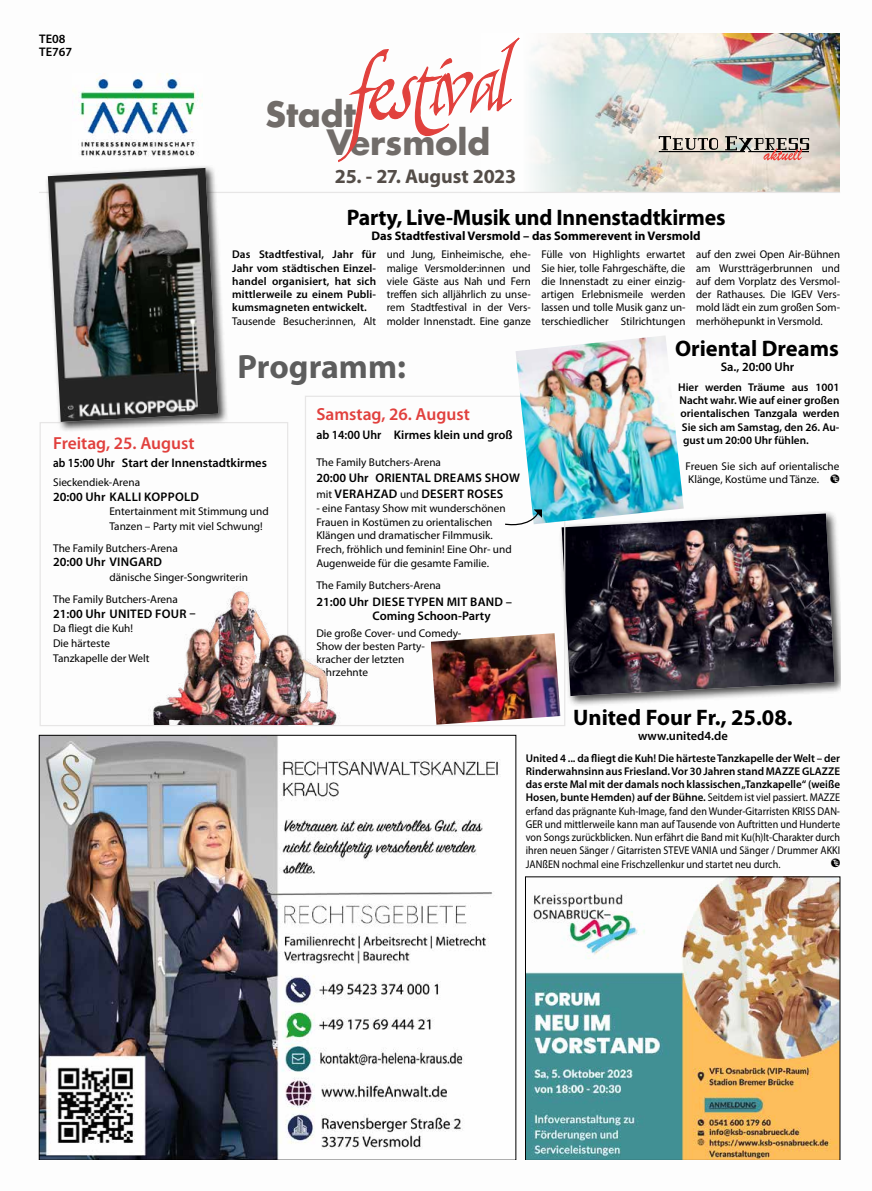
<style>
.page{position:relative;width:872px;height:1191px;background:#fff}
.page>*{position:absolute;margin:0;border:0;box-sizing:border-box;transform-origin:0 0}
.t1{font:700 34px/27.5px "Futura";color:#716c69}
.t2{font:700 33.75px "Myriad Pro";color:#5d5d5d}
.t3{font:700 22.5px "Myriad Pro";letter-spacing:-.01em;color:#000}
.t4{font:700 20px "Myriad Pro";letter-spacing:-.01em;color:#544d48}
.t5{font:600 17.5px "Myriad Pro";color:#e1403d}
.t6{font:600 12.5px/16px "Myriad Pro";letter-spacing:.02em;color:#000}
.t7{font:600 12.5px/13.8px "Myriad Pro";color:#000}
.t8{font:700 12.5px "Myriad Pro";color:#000}
.t9{font:600 12.5px "Myriad Pro";color:#000;scale:.9 1}
.t10{font:600 12.5px "Myriad Pro";color:#000;scale:.95 1}
.t11{font:11.25px/13.2px "Myriad Pro";color:#000}
.t12{font:11.25px/13.2px "Myriad Pro";color:#000;text-align:justify;scale:.9 1}
.t13{font:600 11.25px/13.2px "Myriad Pro";color:#000;text-align:justify}
.t14{font:8.75px "Teuto Express";color:#000}
.s1{font-weight:400;font-size:11.25px}
.s2{font-weight:600}
</style>
<div class="page">
<img style="left:529px;top:34px;width:310px;height:158px">
<svg style="left:658px;top:136px;width:151px;height:24px;background:#b3a59d"></svg>
<hr style="left:39px;top:192px;width:801px;height:1px;background:#e7e6e6">
<svg style="left:338px;top:38px;width:181px;height:124px"></svg>
<img style="left:73px;top:73px;width:130px;height:84px">
<div style="left:558px;top:510px;width:282px;height:197px;background:#000;opacity:.75"></div>
<img style="left:561px;top:513px;width:273px;height:183px">
<img style="left:41px;top:737px;width:459px;height:421px">
<div style="left:40px;top:422px;width:248px;height:304px;border:1px solid #e7e6e6"></div>
<div style="left:44px;top:165px;width:185px;height:267px;background:#000;opacity:.75"></div>
<img style="left:48px;top:168px;width:170px;height:254px">
<img style="left:515px;top:335px;width:168px;height:189px">
<svg style="left:505px;top:509px;width:37px;height:17px"></svg>
<img style="left:150px;top:581px;width:189px;height:143px">
<img style="left:431px;top:633px;width:129px;height:91px">
<img style="left:527px;top:878px;width:311px;height:280px">
<p class="t7" style="left:39px;top:31px;width:35px">TE08<br>TE767</p>
<h1 class="t1" style="left:327px;top:100px;width:165px;text-indent:-61px">Stadt<br>Versmold</h1>
<h3 class="t4" style="left:335px;top:163px;width:183px">25. - 27. August 2023</h3>
<h3 class="t3" style="left:347px;top:203px;width:380px">Party, Live-Musik und Innenstadtkirmes</h3>
<p class="t8" style="left:371px;top:228px;width:330px">Das Stadtfestival Versmold – das Sommerevent in Versmold</p>
<p class="t13" style="left:232px;top:248px;width:145px">Das Stadtfestival, Jahr für Jahr vom städtischen Einzel&shy;handel organisiert, hat sich mittlerweile zu einem Publi&shy;kumsmagneten entwickelt.</p>
<p class="t11" style="left:232px;top:314px;width:145px">Tausende Besucher:innen, Alt</p>
<p class="t11" style="left:387px;top:248px;width:145px;text-align:justify">und Jung, Einheimische, ehe&shy;malige Versmolder:innen und viele Gäste aus Nah und Fern treffen sich alljährlich zu unse&shy;rem Stadtfestival in der Vers&shy;molder Innenstadt. Eine ganze</p>
<p class="t11" style="left:541px;top:248px;width:145px;text-align:justify">Fülle von Highlights erwartet Sie hier, tolle Fahrgeschäfte, die die Innenstadt zu einer einzig&shy;artigen Erlebnismeile werden lassen und tolle Musik ganz un&shy;terschiedlicher Stilrichtungen</p>
<p class="t11" style="left:696px;top:248px;width:145px;text-align:justify">auf den zwei Open Air-Bühnen am Wurstträgerbrunnen und auf dem Vorplatz des Versmol&shy;der Rathauses. Die IGEV Vers&shy;mold lädt ein zum großen Som&shy;merhöhepunkt in Versmold.</p>
<h2 class="t2" style="left:237px;top:345px;width:170px">Programm:</h2>
<h3 class="t5" style="left:316px;top:403px;width:155px">Samstag, 26. August</h3>
<p class="t10" style="left:316px;top:427px;width:208px">ab 14:00 Uhr Kirmes klein und groß</p>
<p class="t11" style="left:316px;top:455px;width:126px">The Family Butchers-Arena</p>
<p class="t6" style="left:316px;top:469px;width:205px">20:00 Uhr ORIENTAL DREAMS SHOW <span class="s1">mit</span> VERAHZAD <span class="s1">und</span> DESERT ROSES</p>
<p class="t11" style="left:316px;top:501px;width:197px;line-height:13.8px">- eine Fantasy Show mit wunderschönen Frauen in Kostümen zu orientalischen Klängen und dramatischer Filmmusik.<br>Frech, fröhlich und feminin! Eine Ohr- und Augenweide für die gesamte Familie.</p>
<p class="t11" style="left:316px;top:578px;width:126px">The Family Butchers-Arena</p>
<p class="t7" style="left:372px;top:595px;width:141px;text-indent:-56px">21:00 Uhr DIESE TYPEN MIT BAND –<br>Coming Schoon-Party</p>
<p class="t11" style="left:316px;top:626px;width:147px">Die große Cover- und Comedy-<br>Show der besten Party&shy;kracher der letzten<br>Jahrzehnte</p>
<h3 class="t5" style="left:53px;top:431px;width:143px">Freitag, 25. August</h3>
<p class="t9" style="left:53px;top:455px;width:239px">ab 15:00 Uhr Start der Innenstadtkirmes</p>
<p class="t11" style="left:53px;top:475px;width:88px">Sieckendiek-Arena</p>
<p class="t6" style="left:53px;top:488px;width:147px">20:00 Uhr KALLI KOPPOLD</p>
<p class="t11" style="left:109px;top:504px;width:161px;line-height:15px">Entertainment mit Stimmung und<br>Tanzen – Party mit viel Schwung!</p>
<p class="t11" style="left:53px;top:541px;width:126px">The Family Butchers-Arena</p>
<p class="t6" style="left:53px;top:554px;width:110px">20:00 Uhr VINGARD</p>
<p class="t11" style="left:53px;top:567px;width:196px;line-height:21.2px;text-indent:56px">dänische Singer-Songwriterin<br>The Family Butchers-Arena</p>
<p class="t6" style="left:53px;top:605px;width:144px">21:00 Uhr UNITED FOUR –</p>
<p class="t11" style="left:53px;top:621px;width:98px;line-height:15px">Da fliegt die Kuh!<br>Die härteste<br>Tanzkapelle der Welt</p>
<h3 class="t3" style="left:675px;top:333px;width:165px">Oriental Dreams</h3>
<p class="t7" style="left:720px;top:359px;width:75px">Sa., 20:00 Uhr</p>
<p class="t13" style="left:678px;top:380px;width:163px">Hier werden Träume aus 1001</p>
<p class="t13" style="left:679px;top:393px;width:161px">Nacht wahr. Wie auf einer großen</p>
<p class="t13" style="left:680px;top:406px;width:160px">orientalischen Tanzgala werden</p>
<p class="t13" style="left:682px;top:420px;width:159px">Sie sich am Samstag, den 26. Au-</p>
<p class="t13" style="left:683px;top:433px;width:127px">gust um 20:00 Uhr fühlen.</p>
<p class="t11" style="left:685px;top:459px;width:155px">Freuen Sie sich auf orientalische<br>Klänge, Kostüme und Tänze. <sup>t</sup></p>
<h3 class="t3" style="left:573px;top:702px;width:221px">United Four Fr., 25.08.</h3>
<p class="t7" style="left:638px;top:728px;width:91px">www.united4.de</p>
<p class="t12" style="left:526px;top:751px;width:351px"><span class="s2">United 4 ... da fliegt die Kuh! Die härteste Tanzkapelle der Welt – der Rinderwahnsinn aus Friesland. Vor 30 Jahren stand MAZZE GLAZZE das erste Mal mit der damals noch klassischen „Tanzkapelle“ (weiße Hosen, bunte Hemden) auf der Bühne.</span> Seitdem ist viel passiert. MAZZE erfand das prägnante Kuh-Image, fand den Wunder-Gitarristen KRISS DAN-GER und mittlerweile kann man auf Tausende von Auftritten und Hunderte von Songs zurückblicken. Nun erfährt die Band mit Ku(h)lt-Charakter durch ihren neuen Sänger / Gitarristen STEVE VANIA und Sänger / Drummer AKKI JANßEN nochmal eine Frischzellenkur und startet neu durch.</p>
<p class="t14" style="left:832px;top:858px;width:9px">t</p>
</div>
